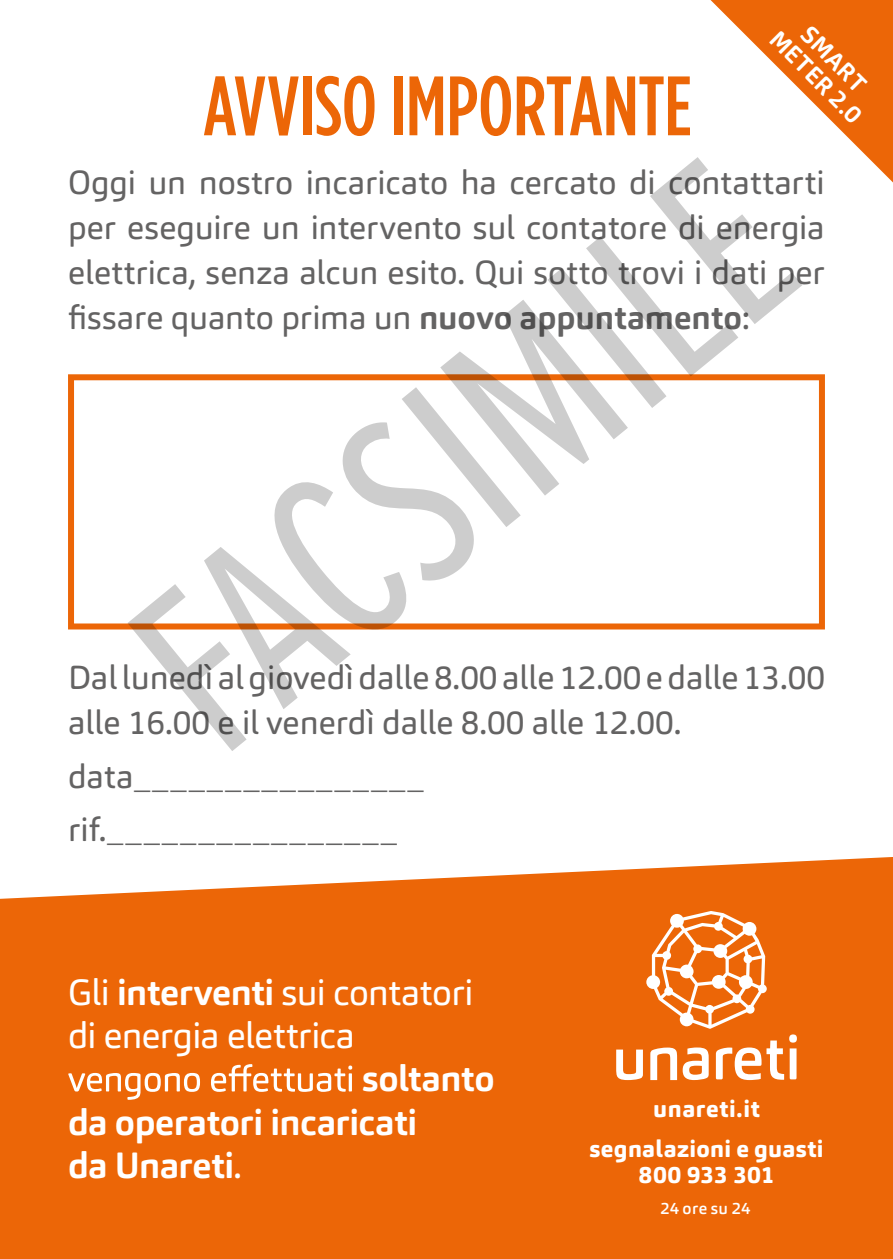
<style>
.page{position:relative;width:893px;height:1259px;background:#fff}
.page>*{position:absolute;margin:0;border:0;box-sizing:border-box;transform-origin:0 0}
.t1{font:500 84px "Gotham Condensed";letter-spacing:-.005em;color:#ec6607}
.t2{font:36px/43.2px "Carnas";letter-spacing:-.015em;color:#fff}
.t3{font:700 36px/43.2px "Carnas";letter-spacing:-.01em;color:#fff}
.t4{font:33px/45px "Carnas";color:#646363}
.t5{font:700 24px/25.2px "Carnas";color:#fff;text-align:center}
.t6{font:800 23.7px/40.5px "Carnas";letter-spacing:.02em;color:#fff;text-align:center}
.t7{font:800 23.7px "Carnas";color:#fff}
.t8{font:500 16.2px "Carnas";letter-spacing:.02em;color:#fff}
.s1{font-weight:700}
.s2{font-weight:400}
</style>
<div class="page">
<div style="left:68px;top:374px;width:757px;height:255px;border:6px solid #ec6607"></div>
<div style="left:0;top:857px;width:893px;height:402px;background:#ec6607"></div>
<svg style="left:68px;top:1064px;width:284px;height:35px"></svg>
<svg style="left:710px;top:0;width:183px;height:182px"></svg>
<svg style="left:616px;top:1049px;width:27px;height:31px"></svg>
<svg style="left:650px;top:1047px;width:27px;height:33px"></svg>
<svg style="left:683px;top:1047px;width:26px;height:33px"></svg>
<svg style="left:716px;top:1040px;width:68px;height:40px"></svg>
<div style="left:789px;top:1034px;width:8px;height:8px;background:#fff;border-radius:50%"></div>
<svg style="left:790px;top:1048px;width:6px;height:31px"></svg>
<svg style="left:646px;top:911px;width:121px;height:118px"></svg>
<svg style="left:127px;top:157px;width:675px;height:594px"></svg>
<h1 class="t1" style="left:203px;top:57px;width:490px">AVVISO IMPORTANTE</h1>
<p class="t5" style="left:801px;top:8px;width:121px;rotate:45deg">SMART<br>METER 2.0</p>
<p class="t4" style="left:68px;top:160px;width:758px;text-align:justify">Oggi un nostro incaricato ha cercato di contattarti per eseguire un intervento sul contatore di energia elettrica, senza alcun esito. Qui sotto trovi i dati per fissare quanto prima un <span class="s1">nuovo appuntamento</span>:</p>
<p class="t4" style="left:68px;top:655px;width:759px">Dallunedì algiovedìdalle8.00alle12.00edalle13.00 alle 16.00 e il venerdì dalle 8.00 alle 12.00.</p>
<p class="t4" style="left:68px;top:749px;width:357px;line-height:53.4px">data________________ rif.________________</p>
<p class="t2" style="left:68px;top:970px;width:407px">Gli <span class="s1">interventi</span> sui contatori di energia elettrica</p>
<p class="t3" style="left:68px;top:1057px;width:428px;text-indent:294px">soltanto da operatori incaricati<br>da Unareti<span class="s2">.</span></p>
<p class="t6" style="left:589px;top:1088px;width:236px">unareti.it segnalazioni e guasti</p>
<p class="t7" style="left:639px;top:1159px;width:137px">800 933 301</p>
<p class="t8" style="left:660px;top:1197px;width:92px">24 ore su 24</p>
</div>
